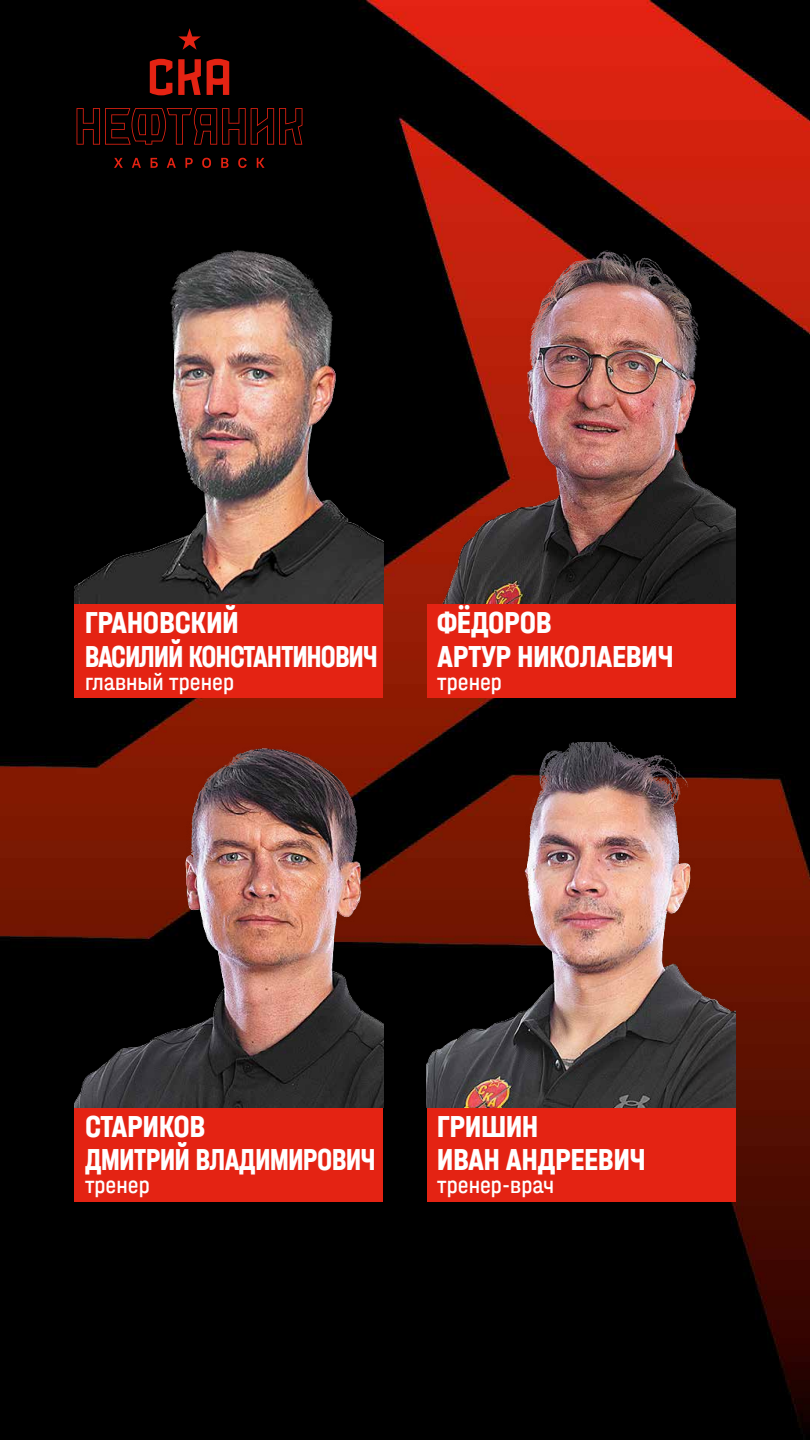
<style>
.page{position:relative;width:810px;height:1440px;background:#fff}
.page>*{position:absolute;margin:0;border:0;box-sizing:border-box;transform-origin:0 0}
.t1{font:700 31.95px/33.8px "Halvar Eng";letter-spacing:-.01em;color:#fff}
.t2{font:24.45px "Halvar Eng";color:#fff}
.t3{font:24.38px "Halvar Eng";color:#fff}
</style>
<div class="page">
<img style="left:0;top:0;width:810px;height:1440px">
<svg style="left:77px;top:28px;width:225px;height:140px;background:#170301"></svg>
<img style="left:427px;top:742px;width:309px;height:366px">
<div style="left:427px;top:1108px;width:309px;height:94px;background:#e42313"></div>
<img style="left:74px;top:742px;width:309px;height:366px">
<div style="left:74px;top:1108px;width:309px;height:94px;background:#e42313"></div>
<img style="left:427px;top:239px;width:309px;height:365px">
<div style="left:427px;top:604px;width:309px;height:94px;background:#e42313"></div>
<img style="left:74px;top:239px;width:309px;height:365px">
<div style="left:74px;top:604px;width:309px;height:94px;background:#e42313"></div>
<p class="t1" style="left:85px;top:605px;width:294px">ГРАНОВСКИЙ<br>ВАСИЛИЙ КОНСТАНТИНОВИЧ</p>
<p class="t3" style="left:85px;top:667px;width:151px">главный тренер</p>
<p class="t1" style="left:437px;top:605px;width:238px">ФЁДОРОВ<br>АРТУР НИКОЛАЕВИЧ</p>
<p class="t2" style="left:437px;top:667px;width:66px">тренер</p>
<p class="t1" style="left:85px;top:1108px;width:292px">СТАРИКОВ<br>ДМИТРИЙ ВЛАДИМИРОВИЧ</p>
<p class="t2" style="left:85px;top:1170px;width:66px">тренер</p>
<p class="t1" style="left:437px;top:1108px;width:210px">ГРИШИН<br>ИВАН АНДРЕЕВИЧ</p>
<p class="t2" style="left:437px;top:1170px;width:118px">тренер-врач</p>
</div>
